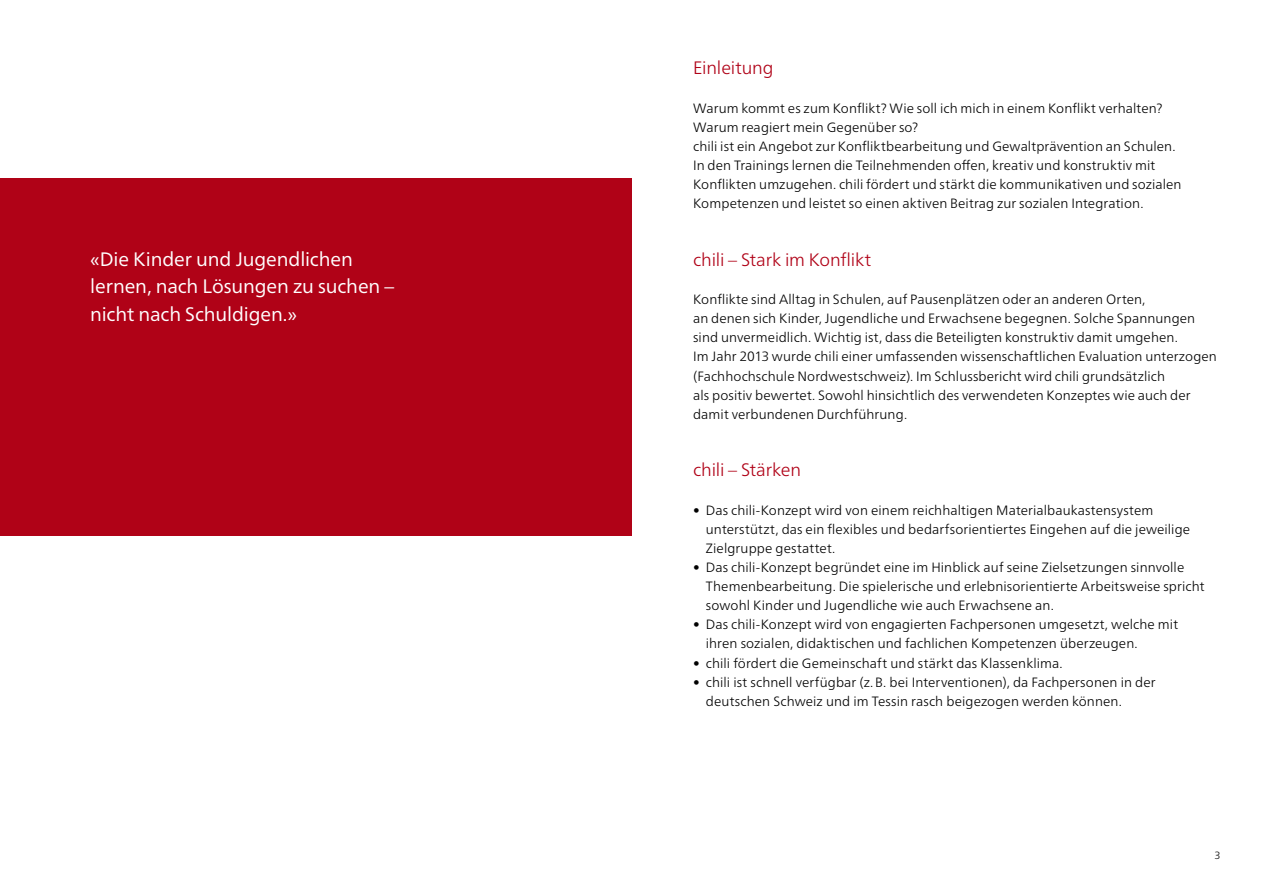
<style>
.page{position:relative;width:1263px;height:893px;background:#fff}
.page>*{position:absolute;margin:0;border:0;box-sizing:border-box;transform-origin:0 0}
.Titel_1{font:19.5px/27.6px "Frutiger Neue LTW1 G";letter-spacing:-.005em;color:#fff}
.Titel_1-2{font:300 18px "Frutiger Neue LTW1 G";letter-spacing:-.01em;color:#b00217}
.GS_9pt{font:300 13.5px/19.2px "Frutiger Neue LTW1 G";letter-spacing:.005em;color:#000}
.t1{font:300 10.5px "Frutiger Neue LTW1 G";color:#000}
</style>
<div class="page">
<div style="left:0;top:179px;width:631px;height:357px;background:#b00217"></div>
<p class="Titel_1" style="left:90px;top:245px;width:306px">«Die Kinder und Jugendlichen lernen, nach Lösungen zu suchen – nicht nach Schuldigen.»</p>
<p class="Titel_1-2" style="left:693px;top:57px;width:82px">Einleitung</p>
<p class="GS_9pt" style="left:693px;top:98px;width:471px">Warum kommt es zum Konflikt? Wie soll ich mich in einem Konflikt verhalten?<br>Warum reagiert mein Gegenüber so?</p>
<p class="GS_9pt" style="left:693px;top:137px;width:490px">chili ist ein Angebot zur Konfliktbearbeitung und Gewaltprävention an Schulen.<br>In den Trainings lernen die Teilnehmenden offen, kreativ und konstruktiv mit Konflikten umzugehen. chili fördert und stärkt die kommunikativen und sozialen Kompetenzen und leistet so einen aktiven Beitrag zur sozialen Integration.</p>
<p class="Titel_1-2" style="left:693px;top:249px;width:180px">chili – Stark im Konflikt</p>
<p class="GS_9pt" style="left:693px;top:290px;width:525px">Konflikte sind Alltag in Schulen, auf Pausenplätzen oder an anderen Orten,<br>an denen sich Kinder, Jugendliche und Erwachsene begegnen. Solche Spannungen sind unvermeidlich. Wichtig ist, dass die Beteiligten konstruktiv damit umgehen.<br>Im Jahr 2013 wurde chili einer umfassenden wissenschaftlichen Evaluation unterzogen (Fachhochschule Nordwestschweiz). Im Schlussbericht wird chili grundsätzlich<br>als positiv bewertet. Sowohl hinsichtlich des verwendeten Konzeptes wie auch der damit verbundenen Durchführung.</p>
<p class="Titel_1-2" style="left:693px;top:459px;width:109px">chili – Stärken</p>
<p class="GS_9pt" style="left:706px;top:500px;width:486px;text-indent:-13px">• Das chili-Konzept wird von einem reichhaltigen Materialbaukastensystem unterstützt, das ein flexibles und bedarfsorientiertes Eingehen auf die jeweilige<br>Zielgruppe gestattet.</p>
<p class="GS_9pt" style="left:706px;top:557px;width:500px;text-indent:-13px">• Das chili-Konzept begründet eine im Hinblick auf seine Zielsetzungen sinnvolle<br>Themenbearbeitung. Die spielerische und erlebnisorientierte Arbeitsweise spricht sowohl Kinder und Jugendliche wie auch Erwachsene an.</p>
<p class="GS_9pt" style="left:706px;top:615px;width:474px;text-indent:-13px">• Das chili-Konzept wird von engagierten Fachpersonen umgesetzt, welche mit ihren sozialen, didaktischen und fachlichen Kompetenzen überzeugen.</p>
<p class="GS_9pt" style="left:693px;top:653px;width:371px">• chili fördert die Gemeinschaft und stärkt das Klassenklima.</p>
<p class="GS_9pt" style="left:706px;top:672px;width:451px;text-indent:-13px">• chili ist schnell verfügbar (z.B. bei Interventionen), da Fachpersonen in der deutschen Schweiz und im Tessin rasch beigezogen werden können.</p>
<p class="t1" style="left:1214px;top:849px;width:8px">3</p>
</div>
